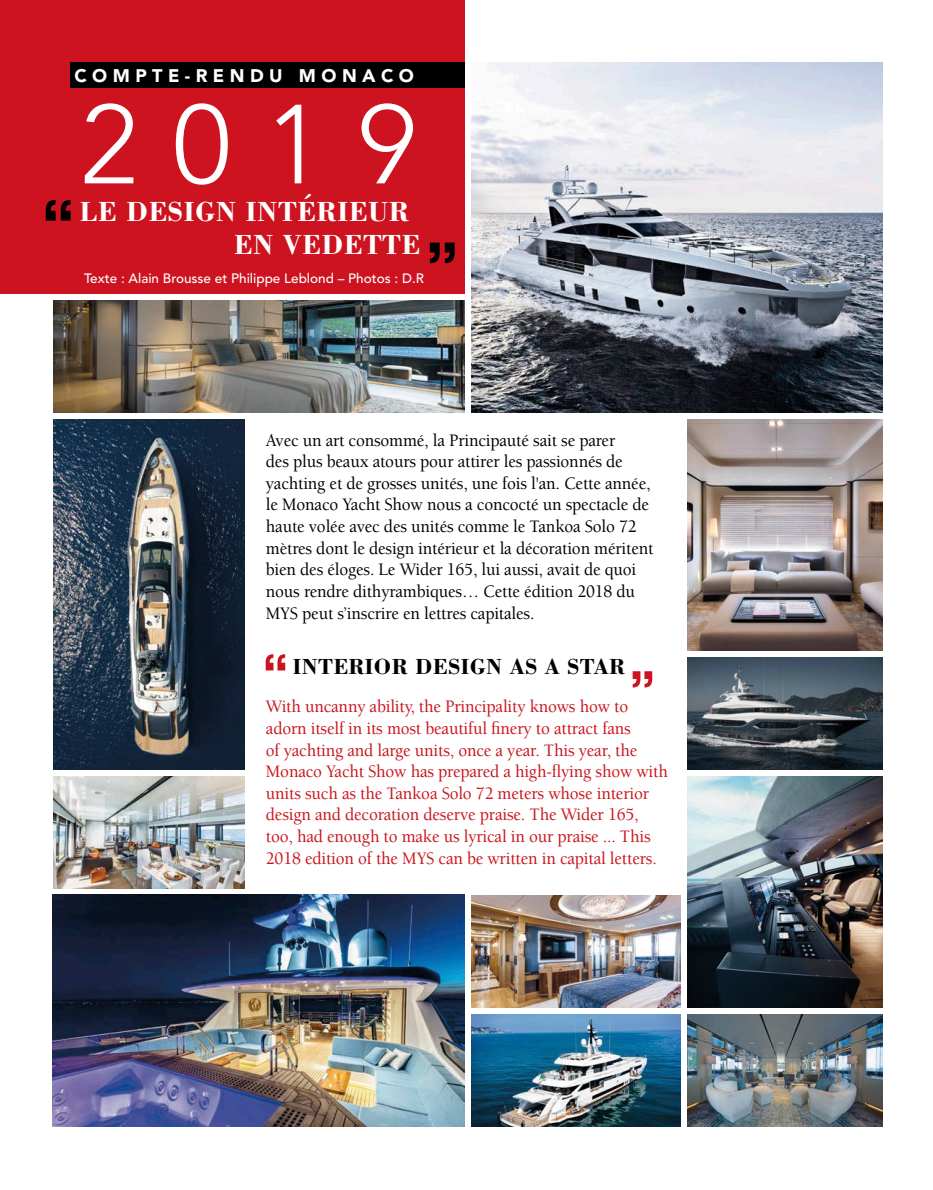
<style>
.page{position:relative;width:933px;height:1190px;background:#fff}
.page>*{position:absolute;margin:0;border:0;box-sizing:border-box;transform-origin:0 0}
.t1{font:300 110.95px "Avenir";color:#fff}
.t2{font:700 28.53px/33.1px "Bodoni";letter-spacing:.015em;color:#fff}
.t3{font:700 22.57px "Bodoni";letter-spacing:.015em;color:#000}
.t4{font:900 18.2px "Avenir";letter-spacing:.3em;color:#fff}
.t5{font:500 18.03px/21.5px "Berkeley";letter-spacing:-.01em;color:#000;scale:.95 1}
.t6{font:500 18.03px/21.5px "Berkeley";letter-spacing:-.01em;color:#c9141c;scale:.95 1}
.t7{font:500 13.47px "Avenir";color:#fff}
</style>
<div class="page">
<img style="left:688px;top:657px;width:195px;height:112px">
<img style="left:53px;top:776px;width:192px;height:112px">
<img style="left:471px;top:895px;width:210px;height:112px">
<img style="left:471px;top:1014px;width:210px;height:112px">
<img style="left:688px;top:1014px;width:195px;height:112px">
<div style="left:0;top:0;width:464px;height:294px;background:#cc131f"></div>
<svg style="left:46px;top:200px;width:25px;height:20px"></svg>
<svg style="left:430px;top:242px;width:25px;height:21px"></svg>
<svg style="left:266px;top:654px;width:19px;height:16px"></svg>
<svg style="left:632px;top:671px;width:20px;height:16px"></svg>
<img style="left:471px;top:63px;width:412px;height:349px">
<img style="left:53px;top:419px;width:192px;height:350px">
<img style="left:52px;top:894px;width:412px;height:232px">
<img style="left:688px;top:776px;width:195px;height:231px">
<img style="left:688px;top:419px;width:195px;height:231px">
<img style="left:53px;top:300px;width:411px;height:112px">
<div style="left:70px;top:62px;width:394px;height:26px;background:#000"></div>
<p class="t4" style="left:74px;top:65px;width:341px">COMPTE-RENDU MONACO</p>
<h1 class="t1" style="left:80px;top:80px;width:337px">2019</h1>
<h2 class="t2" style="left:234px;top:194px;width:188px;text-indent:-154px">LE DESIGN INTÉRIEUR<br>EN VEDETTE</h2>
<p class="t7" style="left:84px;top:270px;width:341px">Texte : Alain Brousse et Philippe Leblond – Photos : D.R</p>
<p class="t5" style="left:266px;top:429px;width:409px">Avec un art consommé, la Principauté sait se parer<br>des plus beaux atours pour attirer les passionnés de yachting et de grosses unités, une fois l'an. Cette année, le Monaco Yacht Show nous a concocté un spectacle de haute volée avec des unités comme le Tankoa Solo 72 mètres dont le design intérieur et la décoration méritent bien des éloges. Le Wider 165, lui aussi, avait de quoi nous rendre dithyrambiques… Cette édition 2018 du MYS peut s’inscrire en lettres capitales.</p>
<p class="t3" style="left:293px;top:652px;width:334px">INTERIOR DESIGN AS A STAR</p>
<p class="t6" style="left:266px;top:696px;width:425px">With uncanny ability, the Principality knows how to adorn itself in its most beautiful finery to attract fans<br>of yachting and large units, once a year. This year, the Monaco Yacht Show has prepared a high-flying show with units such as the Tankoa Solo 72 meters whose interior design and decoration deserve praise. The Wider 165, too, had enough to make us lyrical in our praise ... This 2018 edition of the MYS can be written in capital letters.</p>
</div>
